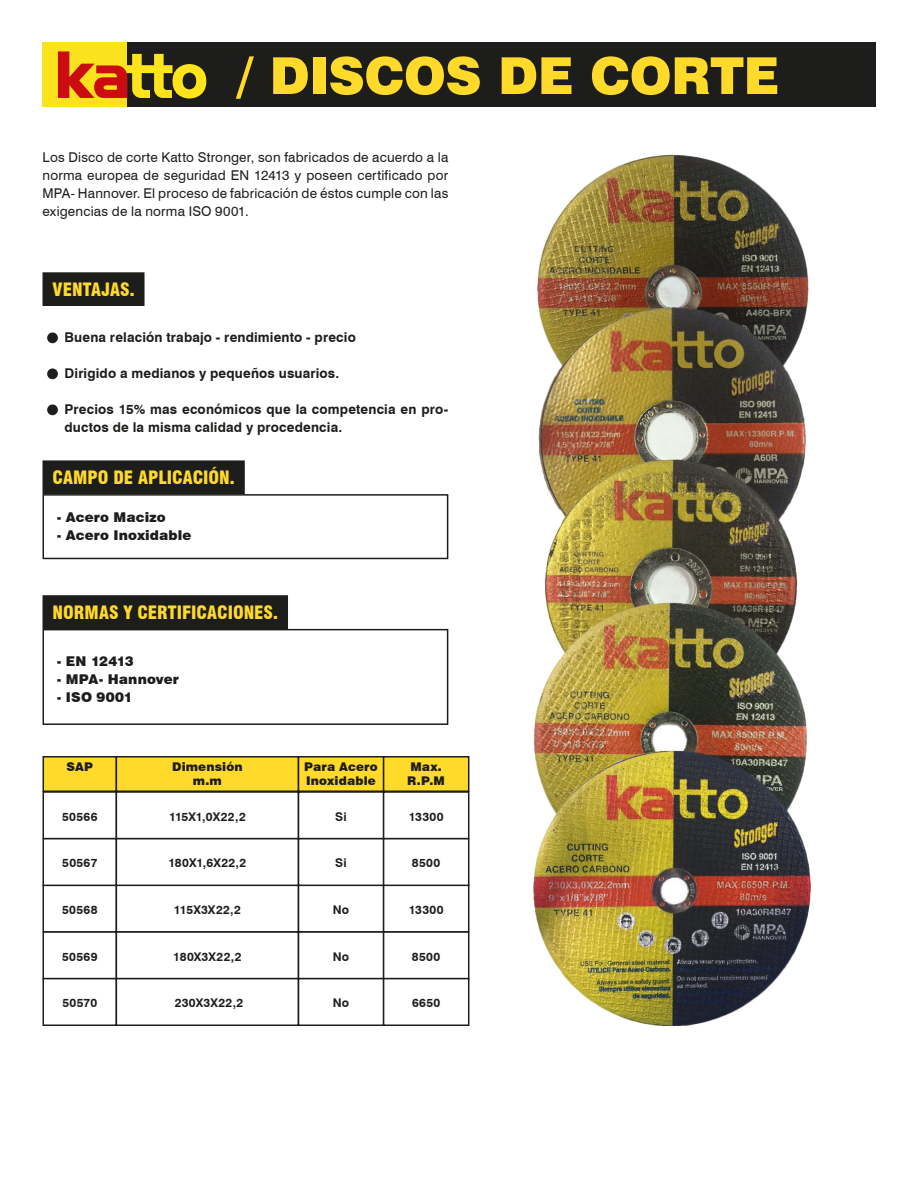
<style>
.page{position:relative;width:918px;height:1188px;background:#fff}
.page>*{position:absolute;margin:0;border:0;box-sizing:border-box;transform-origin:0 0}
.t1{font:900 51px "Swiss 721 BT";letter-spacing:-.005em;color:#ffda2a}
.t2{font:900 condensed 18px "Swiss 721 BT";letter-spacing:-.005em;color:#ffda2a}
.t3{font:13.5px/18px "Swiss 721 BT";letter-spacing:.015em;color:#1d1d1b;text-align:justify}
.t4{font:700 13.5px/18px "Swiss 721 BT";letter-spacing:.01em;color:#1d1d1b}
.t5{font:900 13.5px "Swiss 721 BT";letter-spacing:.01em;color:#1d1d1b}
.t6{font:700 12px "Swiss 721 BT";letter-spacing:.025em;color:#1d1d1b}
.t7{font:900 12px/14.4px "Swiss 721 BT";letter-spacing:.01em;color:#1d1d1b}
</style>
<div class="page">
<div style="left:43px;top:43px;width:181px;height:64px;background:#fae21c"></div>
<div style="left:127px;top:43px;width:748px;height:64px;background:#1d1d1b"></div>
<svg style="left:58px;top:51px;width:148px;height:48px"></svg>
<img style="left:537px;top:154px;width:272px;height:141px">
<div style="left:43px;top:494px;width:405px;height:65px;border:2px solid #1d1d1b"></div>
<div style="left:43px;top:629px;width:405px;height:96px;border:2px solid #1d1d1b"></div>
<div style="left:47px;top:332px;width:11px;height:11px;background:#1d1d1b;border-radius:50%"></div>
<div style="left:47px;top:368px;width:11px;height:11px;background:#1d1d1b;border-radius:50%"></div>
<div style="left:47px;top:404px;width:11px;height:11px;background:#1d1d1b;border-radius:50%"></div>
<div style="left:43px;top:461px;width:201px;height:32px;background:#1d1d1b"></div>
<div style="left:43px;top:460px;width:202px;height:34px;border:2px solid #1d1d1b"></div>
<div style="left:43px;top:596px;width:244px;height:32px;background:#1d1d1b"></div>
<div style="left:43px;top:595px;width:245px;height:34px;border:2px solid #1d1d1b"></div>
<div style="left:43px;top:757px;width:73px;height:34px;background:#ffda2a"></div>
<div style="left:43px;top:756px;width:74px;height:36px;border:2px solid #1d1d1b"></div>
<div style="left:116px;top:757px;width:182px;height:34px;background:#ffda2a"></div>
<div style="left:116px;top:756px;width:183px;height:36px;border:2px solid #1d1d1b"></div>
<div style="left:299px;top:757px;width:85px;height:34px;background:#ffda2a"></div>
<div style="left:298px;top:756px;width:86px;height:36px;border:2px solid #1d1d1b"></div>
<div style="left:384px;top:757px;width:85px;height:34px;background:#ffda2a"></div>
<div style="left:383px;top:756px;width:86px;height:36px;border:2px solid #1d1d1b"></div>
<div style="left:43px;top:791px;width:74px;height:48px;border:2px solid #1d1d1b"></div>
<div style="left:116px;top:791px;width:183px;height:48px;border:2px solid #1d1d1b"></div>
<div style="left:298px;top:791px;width:86px;height:48px;border:2px solid #1d1d1b"></div>
<div style="left:383px;top:791px;width:86px;height:48px;border:2px solid #1d1d1b"></div>
<div style="left:383px;top:885px;width:86px;height:48px;border:2px solid #1d1d1b"></div>
<div style="left:43px;top:838px;width:74px;height:48px;border:2px solid #1d1d1b"></div>
<div style="left:43px;top:931px;width:74px;height:48px;border:2px solid #1d1d1b"></div>
<div style="left:43px;top:978px;width:74px;height:48px;border:2px solid #1d1d1b"></div>
<div style="left:116px;top:838px;width:183px;height:48px;border:2px solid #1d1d1b"></div>
<div style="left:116px;top:931px;width:183px;height:48px;border:2px solid #1d1d1b"></div>
<div style="left:116px;top:978px;width:183px;height:48px;border:2px solid #1d1d1b"></div>
<div style="left:298px;top:838px;width:86px;height:48px;border:2px solid #1d1d1b"></div>
<div style="left:383px;top:838px;width:86px;height:48px;border:2px solid #1d1d1b"></div>
<div style="left:298px;top:931px;width:86px;height:48px;border:2px solid #1d1d1b"></div>
<div style="left:383px;top:931px;width:86px;height:48px;border:2px solid #1d1d1b"></div>
<div style="left:298px;top:978px;width:86px;height:48px;border:2px solid #1d1d1b"></div>
<div style="left:383px;top:978px;width:86px;height:48px;border:2px solid #1d1d1b"></div>
<img style="left:537px;top:295px;width:272px;height:150px">
<img style="left:538px;top:445px;width:268px;height:150px">
<img style="left:533px;top:595px;width:274px;height:147px">
<img style="left:533px;top:742px;width:278px;height:284px">
<div style="left:43px;top:273px;width:101px;height:32px;background:#1d1d1b"></div>
<div style="left:43px;top:272px;width:102px;height:34px;border:2px solid #1d1d1b"></div>
<h1 class="t1" style="left:236px;top:45px;width:545px">/ DISCOS DE CORTE</h1>
<p class="t3" style="left:43px;top:148px;width:407px">Los Disco de corte Katto Stronger, son fabricados de acuerdo a la norma europea de seguridad EN 12413 y poseen certificado por MPA- Hannover. El proceso de fabricación de éstos cumple con las exigencias de la norma ISO 9001.</p>
<h2 class="t2" style="left:53px;top:279px;width:83px">VENTAJAS.</h2>
<p class="t4" style="left:65px;top:328px;width:293px">Buena relación trabajo - rendimiento - precio</p>
<p class="t4" style="left:65px;top:364px;width:276px">Dirigido a medianos y pequeños usuarios.</p>
<p class="t4" style="left:65px;top:400px;width:385px">Precios 15% mas económicos que la competencia en pro&shy;ductos de la misma calidad y procedencia.</p>
<h2 class="t2" style="left:53px;top:467px;width:184px">CAMPO DE APLICACIÓN.</h2>
<p class="t5" style="left:57px;top:509px;width:111px">- Acero Macizo</p>
<p class="t5" style="left:57px;top:527px;width:136px">- Acero Inoxidable</p>
<h2 class="t2" style="left:53px;top:602px;width:227px">NORMAS Y CERTIFICACIONES.</h2>
<p class="t5" style="left:57px;top:653px;width:79px">- EN 12413</p>
<p class="t5" style="left:57px;top:671px;width:124px">- MPA- Hannover</p>
<p class="t5" style="left:57px;top:689px;width:77px">- ISO 9001</p>
<p class="t7" style="left:67px;top:759px;width:28px">SAP</p>
<p class="t7" style="left:172px;top:759px;width:72px;text-align:center">Dimensión m.m</p>
<p class="t7" style="left:304px;top:759px;width:75px">Para Acero<br>Inoxidable</p>
<p class="t7" style="left:407px;top:759px;width:39px">Max.<br>R.P.M</p>
<p class="t6" style="left:62px;top:809px;width:37px">50566</p>
<p class="t6" style="left:335px;top:809px;width:13px">Si</p>
<p class="t6" style="left:409px;top:809px;width:36px">13300</p>
<p class="t6" style="left:169px;top:809px;width:78px">115X1,0X22,2</p>
<p class="t6" style="left:62px;top:856px;width:37px">50567</p>
<p class="t6" style="left:168px;top:856px;width:79px">180X1,6X22,2</p>
<p class="t6" style="left:335px;top:856px;width:13px">Si</p>
<p class="t6" style="left:412px;top:856px;width:30px">8500</p>
<p class="t6" style="left:62px;top:902px;width:37px">50568</p>
<p class="t6" style="left:174px;top:902px;width:69px">115X3X22,2</p>
<p class="t6" style="left:333px;top:902px;width:18px">No</p>
<p class="t6" style="left:409px;top:902px;width:36px">13300</p>
<p class="t6" style="left:62px;top:949px;width:37px">50569</p>
<p class="t6" style="left:62px;top:996px;width:36px">50570</p>
<p class="t6" style="left:173px;top:949px;width:70px">180X3X22,2</p>
<p class="t6" style="left:175px;top:996px;width:70px">230X3X22,2</p>
<p class="t6" style="left:333px;top:949px;width:18px">No</p>
<p class="t6" style="left:412px;top:949px;width:30px">8500</p>
<p class="t6" style="left:333px;top:996px;width:18px">No</p>
<p class="t6" style="left:412px;top:996px;width:30px">6650</p>
</div>
